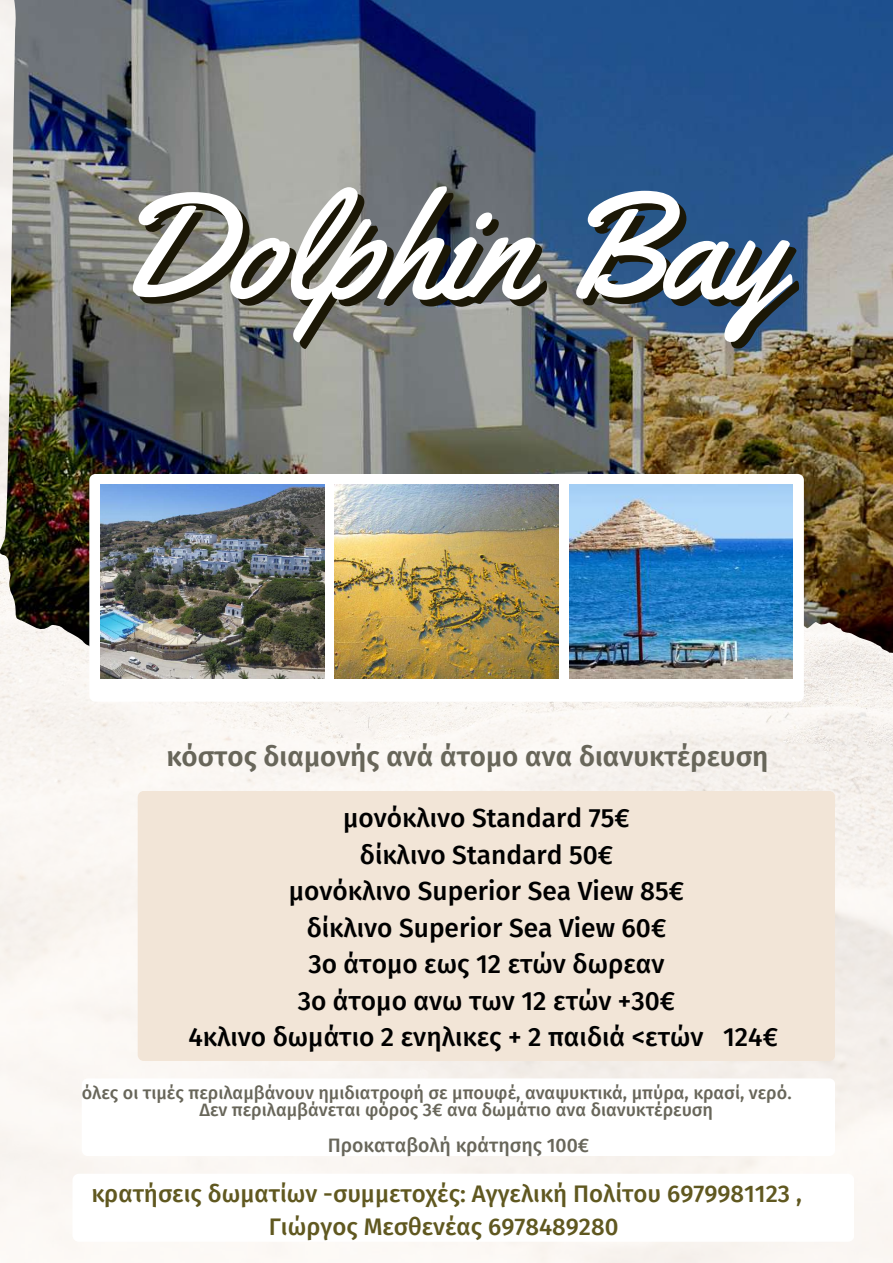
<style>
.page{position:relative;width:893px;height:1263px;background:#fff}
.page>*{position:absolute;margin:0;border:0;box-sizing:border-box;transform-origin:0 0}
.t1{font:150px "Yellowtail";color:#fff}
.t2{font:600 27.67px "Fira Sans";color:#68665a}
.t3{font:500 26.25px/36.6px "Fira Sans";color:#000;text-align:center}
.t4{font:500 24px/33.2px "Fira Sans";color:#605820;text-align:center}
.t5{font:500 19.42px "Fira Sans";color:#68665a}
.t6{font:500 17.92px/17.4px "Fira Sans";color:#68665a}
</style>
<div class="page">
<img style="left:0;top:0;width:893px;height:1263px">
<img style="left:226px;top:0;width:667px;height:583px">
<div style="left:89px;top:474px;width:715px;height:228px;background:#fff;border-radius:6px"></div>
<div style="left:82px;top:1078px;width:753px;height:78px;background:#fff;border-radius:6px"></div>
<div style="left:138px;top:791px;width:697px;height:270px;background:#f2e5d7;border-radius:6px"></div>
<div style="left:72px;top:1174px;width:782px;height:68px;background:#fff;border-radius:6px"></div>
<img style="left:101px;top:485px;width:223px;height:193px">
<img style="left:335px;top:485px;width:223px;height:193px">
<img style="left:569px;top:485px;width:223px;height:193px">
<h1 class="t1" style="left:111px;top:151px;width:673px">Dolphin Bay</h1>
<p class="t2" style="left:166px;top:740px;width:603px">κόστος διαμονής ανά άτομο ανα διανυκτέρευση</p>
<p class="t3" style="left:188px;top:800px;width:591px">μονόκλινο Standard 75€<br>δίκλινο Standard 50€<br>μονόκλινο Superior Sea View 85€<br>δίκλινο Superior Sea View 60€<br>3ο άτομο εως 12 ετών δωρεαν<br>3ο άτομο ανω των 12 ετών +30€<br>4κλινο δωμάτιο 2 ενηλικες + 2 παιδιά &lt;ετών 124€</p>
<p class="t6" style="left:199px;top:1084px;width:594px;text-indent:-118px">όλες οι τιμές περιλαμβάνουν ημιδιατροφή σε μπουφέ, αναψυκτικά, μπύρα, κρασί, νερό.<br>Δεν περιλαμβάνεται φόρος 3€ ανα δωμάτιο ανα διανυκτέρευση</p>
<p class="t5" style="left:328px;top:1134px;width:263px">Προκαταβολή κράτησης 100€</p>
<p class="t4" style="left:91px;top:1177px;width:712px">κρατήσεις δωματίων -συμμετοχές: Αγγελική Πολίτου 6979981123 ,<br>Γιώργος Μεσθενέας 6978489280</p>
</div>
